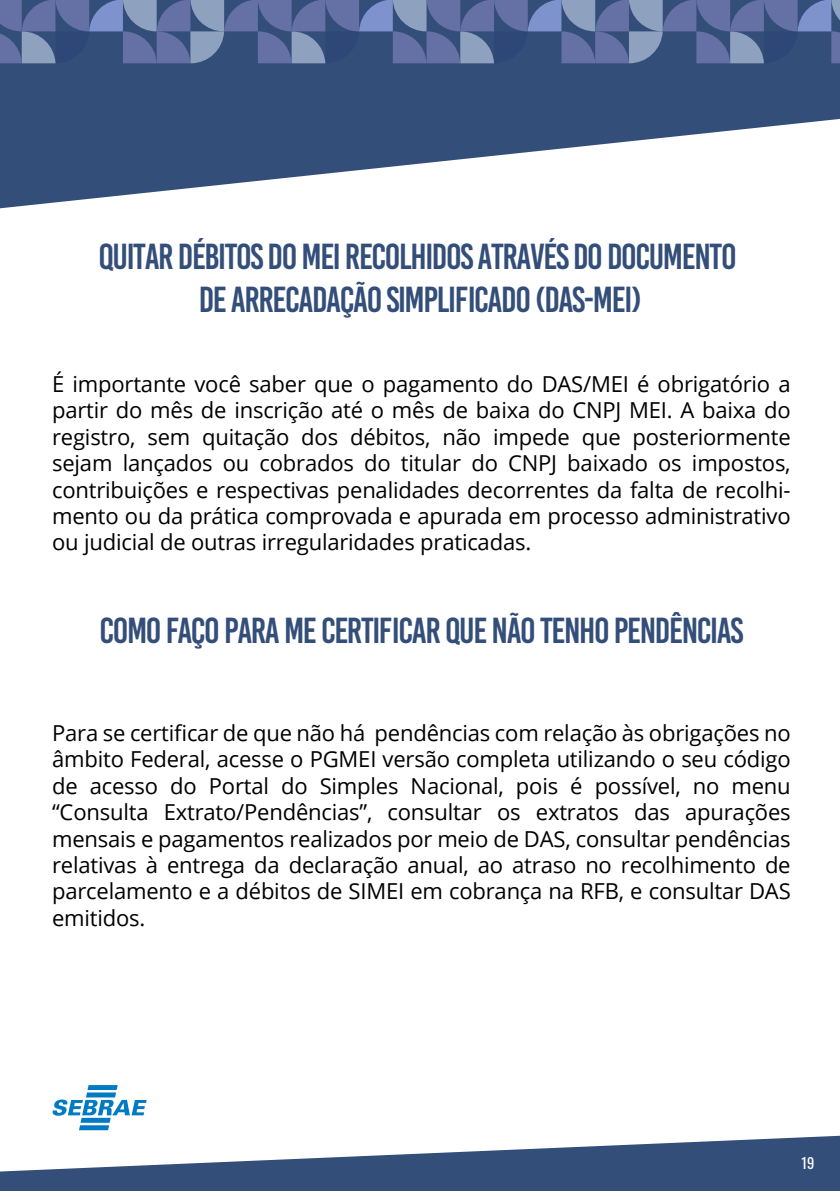
<style>
.page{position:relative;width:840px;height:1191px;background:#fff}
.page>*{position:absolute;margin:0;border:0;box-sizing:border-box;transform-origin:0 0}
.t1{font:36px/43.2px "Bebas Kai";letter-spacing:-.04em;color:#344e7a;text-align:center}
.t2{font:22px/26.4px "Open Sans";letter-spacing:-.01em;color:#000;text-align:justify}
.t3{font:14.4px "Oswald";color:#fff}
</style>
<div class="page">
<svg style="left:0;top:63px;width:839px;height:145px;fill:#344e7a"></svg>
<svg style="left:0;top:0;width:839px;height:63px;background:#5a6d9b"></svg>
<svg style="left:0;top:1136px;width:835px;height:55px;fill:#344e7a"></svg>
<svg style="left:53px;top:1085px;width:93px;height:45px"></svg>
<svg style="left:835px;top:1135px;width:4px;height:56px"></svg>
<h1 class="t1" style="left:98px;top:235px;width:639px">QUITAR DÉBITOS DO MEI RECOLHIDOS ATRAVÉS DO DOCUMENTO<br>DE ARRECADAÇÃO SIMPLIFICADO (DAS-MEI)</h1>
<p class="t2" style="left:52px;top:370px;width:739px">É importante você saber que o pagamento do DAS/MEI é obrigatório a partir do mês de inscrição até o mês de baixa do CNPJ MEI. A baixa do registro, sem quitação dos débitos, não impede que posteriormente sejam lançados ou cobrados do titular do CNPJ baixado os impostos, contribuições e respectivas penalidades decorrentes da falta de recolhi&shy;mento ou da prática comprovada e apurada em processo administrativo ou judicial de outras irregularidades praticadas.</p>
<h1 class="t1" style="left:99px;top:609px;width:645px">COMO FAÇO PARA ME CERTIFICAR QUE NÃO TENHO PENDÊNCIAS</h1>
<p class="t2" style="left:52px;top:719px;width:739px">Para se certificar de que não há pendências com relação às obrigações no âmbito Federal, acesse o PGMEI versão completa utilizando o seu código de acesso do Portal do Simples Nacional, pois é possível, no menu “Consulta Extrato/Pendências”, consultar os extratos das apurações mensais e pagamentos realizados por meio de DAS, consultar pendências relativas à entrega da declaração anual, ao atraso no recolhimento de parcelamento e a débitos de SIMEI em cobrança na RFB, e consultar DAS emitidos.</p>
<p class="t3" style="left:801px;top:1150px;width:14px">19</p>
</div>
